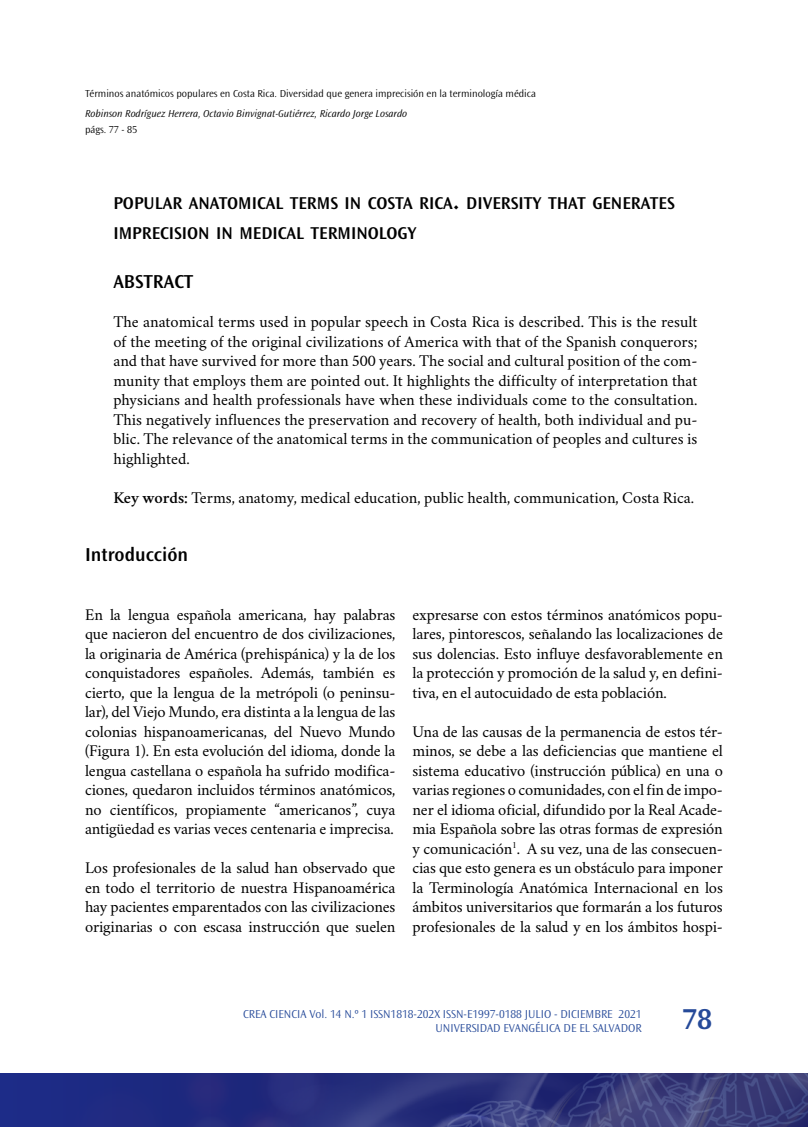
<style>
.page{position:relative;width:808px;height:1127px;background:#fff}
.page>*{position:absolute;margin:0;border:0;box-sizing:border-box;transform-origin:0 0}
.t1{font:600 30px "Ocean Sans Std";color:#264a99}
.t2{font:600 19.5px "Ocean Sans Std";color:#000}
.t3{font:600 17.85px/30px "Ocean Sans Std";color:#000}
.t4{font:16.5px/19.5px "Crimson";letter-spacing:-.01em;color:#000;text-align:justify}
.t5{font:300 12px/13.5px "Ocean Sans Std";color:#264a99;text-align:right}
.t6{font:300 10.5px "Ocean Sans Std";color:#000}
.t7{font:italic 300 10.5px "Ocean Sans Std";color:#000}
.s1{font-size:25.5px}
.s2{font-weight:600}
</style>
<div class="page">
<svg style="left:0;top:1074px;width:808px;height:53px"></svg>
<p class="t6" style="left:85px;top:88px;width:452px">Términos anatómicos populares en Costa Rica. Diversidad que genera imprecisión en la terminología médica</p>
<p class="t7" style="left:85px;top:107px;width:324px">Robinson Rodríguez Herrera, Octavio Binvignat-Gutiérrez, Ricardo Jorge Losardo</p>
<p class="t6" style="left:85px;top:124px;width:54px">págs. 77 - 85</p>
<p class="t3" style="left:113px;top:188px;width:563px">POPULAR ANATOMICAL TERMS IN COSTA RICA<span class="s1">.</span> DIVERSITY THAT GENERATES<br>IMPRECISION IN MEDICAL TERMINOLOGY</p>
<p class="t2" style="left:113px;top:271px;width:82px">ABSTRACT</p>
<p class="t4" style="left:113px;top:310px;width:585px">The anatomical terms used in popular speech in Costa Rica is described. This is the result of the meeting of the original civilizations of America with that of the Spanish conquerors; and that have survived for more than 500 years. The social and cultural position of the com&shy;munity that employs them are pointed out. It highlights the difficulty of interpretation that physicians and health professionals have when these individuals come to the consultation.<br>This negatively influences the preservation and recovery of health, both individual and pu&shy;blic. The relevance of the anatomical terms in the communication of peoples and cultures is highlighted.</p>
<p class="t4" style="left:113px;top:485px;width:582px"><span class="s2">Key words:</span> Terms, anatomy, medical education, public health, communication, Costa Rica.</p>
<p class="t2" style="left:85px;top:544px;width:105px">Introducción</p>
<p class="t4" style="left:85px;top:602px;width:312px">En la lengua española americana, hay palabras que nacieron del encuentro de dos civilizaciones, la originaria de América (prehispánica) y la de los conquistadores españoles. Además, también es cierto, que la lengua de la metrópoli (o peninsu&shy;lar), del Viejo Mundo, era distinta a la lengua de las colonias hispanoamericanas, del Nuevo Mundo (Figura 1). En esta evolución del idioma, donde la lengua castellana o española ha sufrido modifica&shy;ciones, quedaron incluidos términos anatómicos, no científicos, propiamente “americanos”, cuya antigüedad es varias veces centenaria e imprecisa.</p>
<p class="t4" style="left:85px;top:856px;width:312px">Los profesionales de la salud han observado que en todo el territorio de nuestra Hispanoamérica hay pacientes emparentados con las civilizaciones originarias o con escasa instrucción que suelen</p>
<p class="t4" style="left:412px;top:602px;width:312px">expresarse con estos términos anatómicos popu&shy;lares, pintorescos, señalando las localizaciones de sus dolencias. Esto influye desfavorablemente en la protección y promoción de la salud y, en defini&shy;tiva, en el autocuidado de esta población.</p>
<p class="t4" style="left:412px;top:719px;width:312px">Una de las causas de la permanencia de estos tér&shy;minos, se debe a las deficiencias que mantiene el sistema educativo (instrucción pública) en una o varias regiones o comunidades, con el fin de impo&shy;ner el idioma oficial, difundido por la Real Acade&shy;mia Española sobre las otras formas de expresión y comunicación<sup>1</sup>. A su vez, una de las consecuen&shy;cias que esto genera es un obstáculo para imponer la Terminología Anatómica Internacional en los ámbitos universitarios que formarán a los futuros profesionales de la salud y en los ámbitos hospi-</p>
<p class="t5" style="left:243px;top:1007px;width:400px">CREA CIENCIA Vol. 14 N.º 1 ISSN1818-202X ISSN-E1997-0188 JULIO - DICIEMBRE 2021<br>UNIVERSIDAD EVANGÉLICA DE EL SALVADOR</p>
<h1 class="t1" style="left:682px;top:1002px;width:32px">78</h1>
</div>
